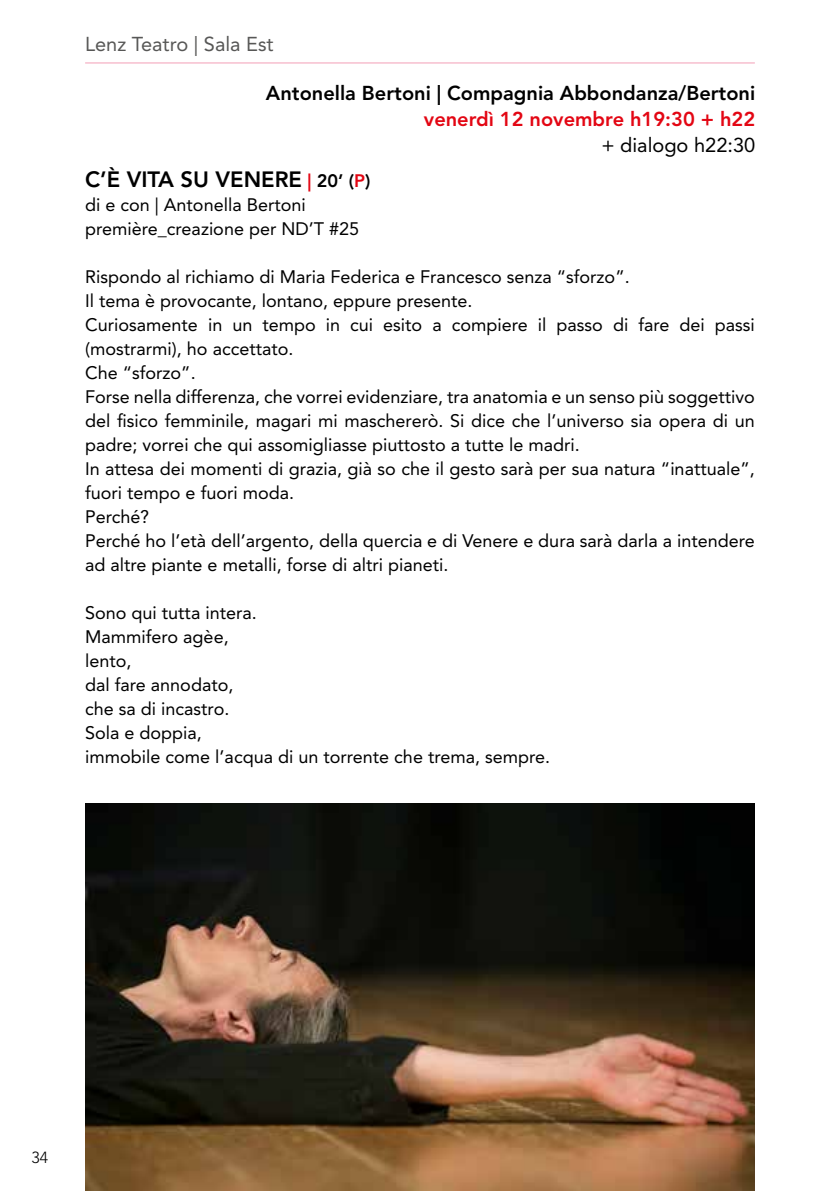
<style>
.page{position:relative;width:840px;height:1191px;background:#fff}
.page>*{position:absolute;margin:0;border:0;box-sizing:border-box;transform-origin:0 0}
.t1{font:800 22px "Avenir LT Std";color:#000}
.t2{font:800 20px "Avenir LT Std";color:#000}
.t3{font:800 20px "Avenir LT Std";color:#e30613}
.t4{font:20px "Avenir LT Std";color:#575756}
.t5{font:20px "Avenir LT Std";color:#000}
.t6{font:18px/24px "Avenir LT Std";color:#000}
.t7{font:300 16px "Avenir LT Std";color:#000}
.s1{font-size:18px;color:#e30613}
.s2{font-size:18px}
</style>
<div class="page">
<img style="left:85px;top:804px;width:669px;height:387px">
<hr style="left:85px;top:62px;width:669px;height:1px;background:#f39eb6">
<p class="t4" style="left:85px;top:32px;width:190px">Lenz Teatro | Sala Est</p>
<p class="t2" style="left:266px;top:81px;width:490px">Antonella Bertoni | Compagnia Abbondanza/Bertoni</p>
<p class="t3" style="left:423px;top:107px;width:332px">venerdì 12 novembre h19:30 + h22</p>
<p class="t5" style="left:601px;top:134px;width:155px">+ dialogo h22:30</p>
<p class="t1" style="left:85px;top:166px;width:286px">C’È VITA SU VENERE <span class="s1">|</span> <span class="s2">20’ (</span><span class="s1">P</span><span class="s2">)</span></p>
<p class="t6" style="left:85px;top:193px;width:275px">di e con | Antonella Bertoni première_creazione per ND’T #25</p>
<p class="t6" style="left:85px;top:265px;width:671px">Rispondo al richiamo di Maria Federica e Francesco senza “sforzo”.<br>Il tema è provocante, lontano, eppure presente.<br>Curiosamente in un tempo in cui esito a compiere il passo di fare dei passi (mostrarmi), ho accettato.<br>Che “sforzo”.<br>Forse nella differenza, che vorrei evidenziare, tra anatomia e un senso più soggettivo del fisico femminile, magari mi maschererò. Si dice che l’universo sia opera di un padre; vorrei che qui assomigliasse piuttosto a tutte le madri.<br>In attesa dei momenti di grazia, già so che il gesto sarà per sua natura “inattuale”, fuori tempo e fuori moda.<br>Perché?<br>Perché ho l’età dell’argento, della quercia e di Venere e dura sarà darla a intendere ad altre piante e metalli, forse di altri pianeti.</p>
<p class="t6" style="left:85px;top:601px;width:466px">Sono qui tutta intera.<br>Mammifero agèe,<br>lento,<br>dal fare annodato,<br>che sa di incastro.<br>Sola e doppia,<br>immobile come l’acqua di un torrente che trema, sempre.</p>
<p class="t7" style="left:31px;top:1148px;width:18px">34</p>
</div>
